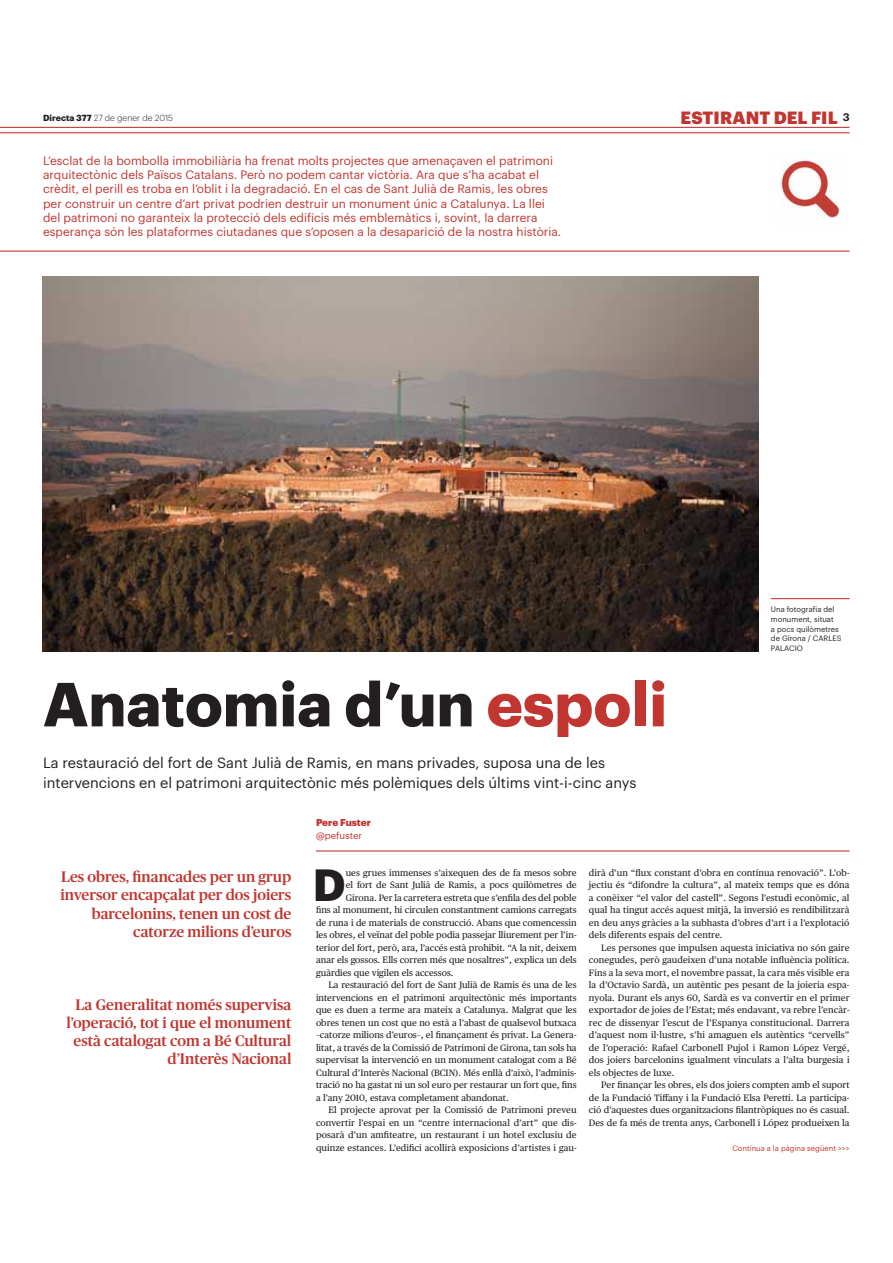
<style>
.page{position:relative;width:893px;height:1263px;background:#fff}
.page>*{position:absolute;margin:0;border:0;box-sizing:border-box;transform-origin:0 0}
.t1{font:700 60.75px "Graphik";color:#231f20}
.t2{font:700 44.1px "Graphik";color:#231f20}
.t3{font:900 17.4px "Graphik";letter-spacing:.005em;color:#c13630}
.t4{font:500 15.15px/18.3px "Publico";color:#c13630;text-align:right}
.t5{font:14.55px/20.7px "Graphik";color:#231f20}
.t6{font:12px/14.4px "Graphik";color:#c13630}
.t7{font:900 9.75px "Graphik";color:#c13630}
.t8{font:9.6px "Graphik";color:#c13630}
.t9{font:9.3px/12.5px "Publico Text";color:#231f20;text-align:justify}
.t10{font:300 8.7px "Graphik";color:#231f20}
.t11{font:7.65px/9.8px "Graphik";color:#231f20}
.t12{font:7.65px "Graphik";color:#c13630}
.s1{font-weight:700}
.s2{color:#c13630}
</style>
<div class="page">
<hr style="left:0;top:127px;width:849px;height:1px;background:#c13630">
<hr style="left:0;top:132px;width:849px;height:1px;background:#c13630">
<hr style="left:0;top:251px;width:849px;height:1px;background:#c13630">
<img style="left:781px;top:154px;width:59px;height:65px">
<hr style="left:316px;top:850px;width:533px;height:2px;background:#c13630">
<hr style="left:771px;top:598px;width:78px;height:1px;background:#c13630">
<img style="left:43px;top:277px;width:715px;height:374px">
<p class="t10" style="left:43px;top:114px;width:132px"><span class="s1">Directa 377</span> 27 de gener de 2015</p>
<h3 class="t3" style="left:680px;top:111px;width:170px">ESTIRANT DEL FIL <sup>3</sup></h3>
<p class="t6" style="left:43px;top:154px;width:520px">L’esclat de la bombolla immobiliària ha frenat molts projectes que amenaçaven el patrimoni arquitectònic dels Països Catalans. Però no podem cantar victòria. Ara que s’ha acabat el crèdit, el perill es troba en l’oblit i la degradació. En el cas de Sant Julià de Ramis, les obres per construir un centre d’art privat podrien destruir un monument únic a Catalunya. La llei del patrimoni no garanteix la protecció dels edificis més emblemàtics i, sovint, la darrera esperança són les plataformes ciutadanes que s’oposen a la desaparició de la nostra història.</p>
<h1 class="t1" style="left:43px;top:679px;width:626px">Anatomia d’un <span class="s2">espoli</span></h1>
<h3 class="t5" style="left:43px;top:753px;width:595px">La restauració del fort de Sant Julià de Ramis, en mans privades, suposa una de les intervencions en el patrimoni arquitectònic més polèmiques dels últims vint-i-cinc anys</h3>
<p class="t7" style="left:316px;top:818px;width:56px">Pere Fuster</p>
<p class="t8" style="left:316px;top:831px;width:48px">@pefuster</p>
<p class="t11" style="left:771px;top:605px;width:72px">Una fotografia del monument, situat<br>a pocs quilòmetres de Girona / CARLES<br>PALACIO</p>
<h3 class="t4" style="left:60px;top:869px;width:232px">Les obres, financades per un grup inversor encapçalat per dos joiers barcelonins, tenen un cost de catorze milions d’euros</h3>
<h3 class="t4" style="left:66px;top:997px;width:226px">La Generalitat només supervisa l’operació, tot i que el monument està catalogat com a Bé Cultural d’Interès Nacional</h3>
<h2 class="t2" style="left:313px;top:867px;width:34px">D</h2>
<p class="t9" style="left:346px;top:867px;width:232px">ues grues immenses s’aixequen des de fa mesos sobre</p>
<p class="t9" style="left:346px;top:880px;width:232px">el fort de Sant Julià de Ramis, a pocs quilòmetres de</p>
<p class="t9" style="left:346px;top:892px;width:232px">Girona. Per la carretera estreta que s’enfila des del poble</p>
<p class="t9" style="left:316px;top:905px;width:262px">fins al monument, hi circulen constantment camions carregats</p>
<p class="t9" style="left:316px;top:917px;width:262px">de runa i de materials de construcció. Abans que comencessin</p>
<p class="t9" style="left:316px;top:930px;width:262px">les obres, el veïnat del poble podia passejar lliurement per l’in-</p>
<p class="t9" style="left:316px;top:942px;width:262px">terior del fort, però, ara, l’accés està prohibit. “A la nit, deixem</p>
<p class="t9" style="left:316px;top:955px;width:262px">anar els gossos. Ells corren més que nosaltres”, explica un dels</p>
<p class="t9" style="left:316px;top:967px;width:139px">guàrdies que vigilen els accessos.</p>
<p class="t9" style="left:328px;top:980px;width:250px">La restauració del fort de Sant Julià de Ramis és una de les</p>
<p class="t9" style="left:316px;top:992px;width:262px">intervencions en el patrimoni arquitectònic més importants</p>
<p class="t9" style="left:316px;top:1005px;width:262px">que es duen a terme ara mateix a Catalunya. Malgrat que les</p>
<p class="t9" style="left:316px;top:1017px;width:262px">obres tenen un cost que no està a l’abast de qualsevol butxaca</p>
<p class="t9" style="left:316px;top:1030px;width:262px">–catorze milions d’euros–, el finançament és privat. La Genera-</p>
<p class="t9" style="left:316px;top:1042px;width:262px">litat, a través de la Comissió de Patrimoni de Girona, tan sols ha</p>
<p class="t9" style="left:316px;top:1055px;width:262px">supervisat la intervenció en un monument catalogat com a Bé</p>
<p class="t9" style="left:316px;top:1067px;width:262px">Cultural d’Interès Nacional (BCIN). Més enllà d’això, l’adminis-</p>
<p class="t9" style="left:316px;top:1080px;width:262px">tració no ha gastat ni un sol euro per restaurar un fort que, fins</p>
<p class="t9" style="left:316px;top:1092px;width:194px">a l’any 2010, estava completament abandonat.</p>
<p class="t9" style="left:328px;top:1104px;width:250px">El projecte aprovat per la Comissió de Patrimoni preveu</p>
<p class="t9" style="left:316px;top:1117px;width:262px">convertir l’espai en un “centre internacional d’art” que dis-</p>
<p class="t9" style="left:316px;top:1129px;width:262px">posarà d’un amfiteatre, un restaurant i un hotel exclusiu de</p>
<p class="t9" style="left:316px;top:1142px;width:262px">quinze estances. L’edifici acollirà exposicions d’artistes i gau-</p>
<p class="t9" style="left:589px;top:867px;width:262px">dirà d’un “flux constant d’obra en contínua renovació”. L’ob&shy;jectiu és “difondre la cultura”, al mateix temps que es dóna a conèixer “el valor del castell”. Segons l’estudi econòmic, al qual ha tingut accés aquest mitjà, la inversió es rendibilitzarà en deu anys gràcies a la subhasta d’obres d’art i a l’explotació dels diferents espais del centre.</p>
<p class="t9" style="left:589px;top:942px;width:262px;text-indent:12px">Les persones que impulsen aquesta iniciativa no són gaire conegudes, però gaudeixen d’una notable influència política.<br>Fins a la seva mort, el novembre passat, la cara més visible era la d’Octavio Sardà, un autèntic pes pesant de la joieria espa&shy;nyola. Durant els anys 60, Sardà es va convertir en el primer exportador de joies de l’Estat; més endavant, va rebre l’encàr&shy;rec de dissenyar l’escut de l’Espanya constitucional. Darrera d’aquest nom il·lustre, s’hi amaguen els autèntics “cervells” de l’operació: Rafael Carbonell Pujol i Ramon López Vergé, dos joiers barcelonins igualment vinculats a l’alta burgesia i els objectes de luxe.</p>
<p class="t9" style="left:589px;top:1080px;width:262px;text-indent:12px">Per finançar les obres, els dos joiers compten amb el suport de la Fundació Tiffany i la Fundació Elsa Peretti. La participa&shy;ció d’aquestes dues organitzacions filantròpiques no és casual.<br>Des de fa més de trenta anys, Carbonell i López produeixen la</p>
<p class="t12" style="left:732px;top:1145px;width:119px">Continua a la pàgina següent &gt;&gt;&gt;</p>
</div>
